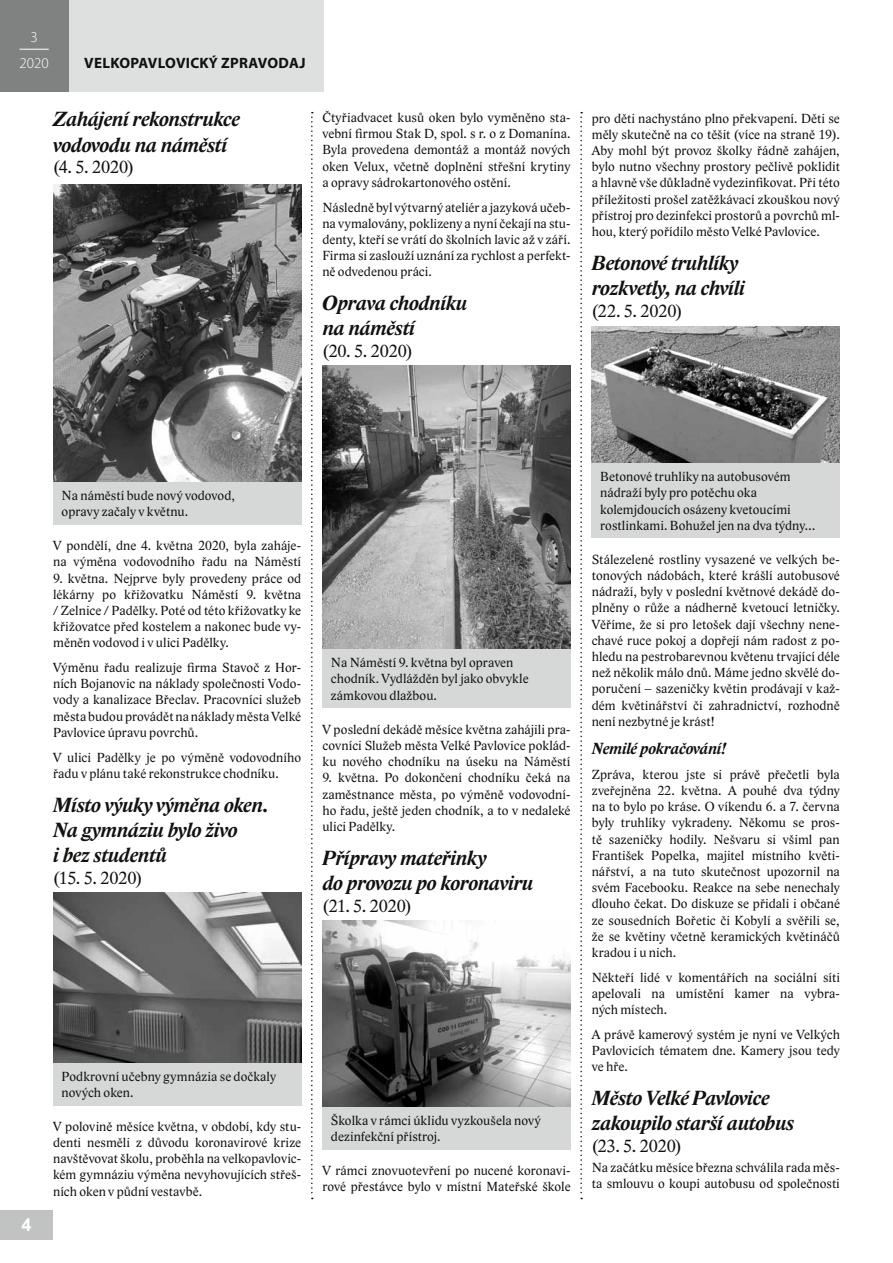
<style>
.page{position:relative;width:893px;height:1263px;background:#fff}
.page>*{position:absolute;margin:0;border:0;box-sizing:border-box;transform-origin:0 0}
.t1{font:italic 700 21px/25.2px "Lido ST";letter-spacing:-.01em;color:#11110f}
.t2{font:18px "Lido ST";color:#11110f}
.t3{font:700 18px "Arial";color:#fff}
.t4{font:italic 700 16.5px "Lido ST";letter-spacing:-.005em;color:#11110f}
.t5{font:700 15px "Myriad Pro";letter-spacing:.02em;color:#11110f}
.t6{font:300 15px/25.8px "Myriad Pro";color:#fff;text-align:center}
.t7{font:13.5px/16.2px "Lido ST";letter-spacing:.005em;color:#11110f;text-align:justify}
</style>
<div class="page">
<div style="left:0;top:0;width:324px;height:91px;background:#dedfdf"></div>
<div style="left:0;top:1210px;width:53px;height:29px;background:#c1c3c3"></div>
<div style="left:0;top:0;width:69px;height:91px;background:#808281"></div>
<hr style="left:19px;top:49px;width:30px;height:1px;background:#fff">
<img style="left:53px;top:184px;width:248px;height:298px">
<img style="left:53px;top:893px;width:248px;height:170px">
<img style="left:322px;top:366px;width:248px;height:283px">
<img style="left:322px;top:920px;width:248px;height:187px">
<img style="left:592px;top:326px;width:248px;height:137px">
<div style="left:53px;top:482px;width:248px;height:43px;background:#d6d7d7"></div>
<div style="left:53px;top:1063px;width:248px;height:42px;background:#d6d7d7"></div>
<div style="left:322px;top:649px;width:248px;height:59px;background:#d6d7d7"></div>
<div style="left:322px;top:1107px;width:248px;height:42px;background:#d6d7d7"></div>
<div style="left:592px;top:463px;width:248px;height:75px;background:#d6d7d7"></div>
<svg style="left:580px;top:112px;width:2px;height:1087px"></svg>
<svg style="left:311px;top:112px;width:2px;height:1087px"></svg>
<p class="t6" style="left:19px;top:24px;width:31px">3<br>2020</p>
<p class="t5" style="left:84px;top:53px;width:223px">VELKOPAVLOVICKÝ ZPRAVODAJ</p>
<h1 class="t1" style="left:53px;top:108px;width:189px">Zahájení rekonstrukce vodovodu na náměstí</h1>
<h2 class="t2" style="left:53px;top:156px;width:82px">(4. 5. 2020)</h2>
<p class="t7" style="left:322px;top:110px;width:250px">Čtyřiadvacet kusů oken bylo vyměněno sta&shy;vební firmou Stak D, spol. s r. o z Domanína.<br>Byla provedena demontáž a montáž nových oken Velux, včetně doplnění střešní krytiny a opravy sádrokartonového ostění.</p>
<p class="t7" style="left:322px;top:199px;width:250px">Následně byl výtvarný ateliér a jazyková učeb&shy;na vymalovány, poklizeny a nyní čekají na stu&shy;denty, kteří se vrátí do školních lavic až v září.<br>Firma si zaslouží uznání za rychlost a perfekt&shy;ně odvedenou práci.</p>
<h1 class="t1" style="left:322px;top:291px;width:146px">Oprava chodníku na náměstí</h1>
<h2 class="t2" style="left:322px;top:340px;width:92px">(20. 5. 2020)</h2>
<p class="t7" style="left:592px;top:110px;width:250px">pro děti nachystáno plno překvapení. Děti se měly skutečně na co těšit (více na straně 19).<br>Aby mohl být provoz školky řádně zahájen, bylo nutno všechny prostory pečlivě poklidit a hlavně vše důkladně vydezinfikovat. Při této příležitosti prošel zatěžkávací zkouškou nový přístroj pro dezinfekci prostorů a povrchů ml&shy;hou, který pořídilo město Velké Pavlovice.</p>
<h1 class="t1" style="left:592px;top:251px;width:155px">Betonové truhlíky rozkvetly, na chvíli</h1>
<h2 class="t2" style="left:592px;top:300px;width:92px">(22. 5. 2020)</h2>
<h2 class="t3" style="left:22px;top:1212px;width:12px">4</h2>
<p class="t7" style="left:62px;top:488px;width:175px">Na náměstí bude nový vodovod, opravy začaly v květnu.</p>
<p class="t7" style="left:53px;top:538px;width:250px">V pondělí, dne 4. května 2020, byla zaháje&shy;na výměna vodovodního řadu na Náměstí</p>
<p class="t7" style="left:53px;top:570px;width:250px">9. května. Nejprve byly provedeny práce od lékárny po křižovatku Náměstí 9. května / Zelnice / Padělky. Poté od této křižovatky ke křižovatce před kostelem a nakonec bude vy&shy;měněn vodovod i v ulici Padělky.</p>
<p class="t7" style="left:53px;top:659px;width:250px">Výměnu řadu realizuje firma Stavoč z Hor&shy;ních Bojanovic na náklady společnosti Vodo&shy;vody a kanalizace Břeclav. Pracovníci služeb města budou provádět na nákladyměstaVelké Pavlovice úpravu povrchů.</p>
<p class="t7" style="left:53px;top:749px;width:250px">V ulici Padělky je po výměně vodovodního řadu v plánu také rekonstrukce chodníku.</p>
<h1 class="t1" style="left:53px;top:793px;width:217px">Místo výuky výměna oken.<br>Na gymnáziu bylo živo<br>i bez studentů</h1>
<h2 class="t2" style="left:53px;top:867px;width:91px">(15. 5. 2020)</h2>
<p class="t7" style="left:62px;top:1068px;width:216px">Podkrovní učebny gymnázia se dočkaly nových oken.</p>
<p class="t7" style="left:53px;top:1118px;width:250px">V polovině měsíce května, v období, kdy stu&shy;denti nesměli z důvodu koronavirové krize navštěvovat školu, proběhla na velkopavlovic&shy;kém gymnáziu výměna nevyhovujících střeš&shy;ních oken v půdní vestavbě.</p>
<p class="t7" style="left:331px;top:655px;width:199px;text-align:left">Na Náměstí 9. května byl opraven chodník. Vydlážděn byl jako obvykle zámkovou dlažbou.</p>
<p class="t7" style="left:322px;top:721px;width:250px">V poslední dekádě měsíce května zahájili pra&shy;covníci Služeb města Velké Pavlovice poklád&shy;ku nového chodníku na úseku na Náměstí</p>
<p class="t7" style="left:322px;top:770px;width:250px">9. května. Po dokončení chodníku čeká na zaměstnance města, po výměně vodovodní&shy;ho řadu, ještě jeden chodník, a to v nedaleké ulici Padělky.</p>
<h1 class="t1" style="left:322px;top:846px;width:212px">Přípravy mateřinky<br>do provozu po koronaviru</h1>
<h2 class="t2" style="left:322px;top:895px;width:91px">(21. 5. 2020)</h2>
<p class="t7" style="left:331px;top:1112px;width:211px">Školka v rámci úklidu vyzkoušela nový dezinfekční přístroj.</p>
<p class="t7" style="left:322px;top:1162px;width:250px">V rámci znovuotevření po nucené koronavi&shy;rové přestávce bylo v místní Mateřské škole</p>
<p class="t7" style="left:600px;top:469px;width:217px;text-align:left">Betonové truhlíky na autobusovém nádraží byly pro potěchu oka kolemjdoucích osázeny kvetoucími rostlinkami. Bohužel jen na dva týdny…</p>
<p class="t7" style="left:592px;top:551px;width:250px">Stálezelené rostliny vysazené ve velkých be&shy;tonových nádobách, které krášlí autobusové nádraží, byly v poslední květnové dekádě do&shy;plněny o růže a nádherně kvetoucí letničky.<br>Věříme, že si pro letošek dají všechny nene&shy;chavé ruce pokoj a dopřejí nám radost z po&shy;hledu na pestrobarevnou květenu trvající déle než několik málo dnů. Máme jedno skvělé do&shy;poručení – sazeničky květin prodávají v kaž&shy;dém květinářství či zahradnictví, rozhodně není nezbytné je krást!</p>
<p class="t4" style="left:592px;top:739px;width:136px">Nemilé pokračování!</p>
<p class="t7" style="left:592px;top:766px;width:250px">Zpráva, kterou jste si právě přečetli byla zveřejněna 22. května. A pouhé dva týdny na to bylo po kráse. O víkendu 6. a 7. června byly truhlíky vykradeny. Někomu se pros&shy;tě sazeničky hodily. Nešvaru si všiml pan František Popelka, majitel místního květi&shy;nářství, a na tuto skutečnost upozornil na svém Facebooku. Reakce na sebe nenechaly dlouho čekat. Do diskuze se přidali i občané ze sousedních Bořetic či Kobylí a svěřili se, že se květiny včetně keramických květináčů kradou i u nich.</p>
<p class="t7" style="left:592px;top:969px;width:250px">Někteří lidé v komentářích na sociální síti apelovali na umístění kamer na vybra&shy;ných místech.</p>
<p class="t7" style="left:592px;top:1026px;width:250px">A právě kamerový systém je nyní ve Velkých Pavlovicích tématem dne. Kamery jsou tedy ve hře.</p>
<h1 class="t1" style="left:592px;top:1086px;width:204px">Město Velké Pavlovice zakoupilo starší autobus</h1>
<h2 class="t2" style="left:592px;top:1135px;width:92px">(23. 5. 2020)</h2>
<p class="t7" style="left:592px;top:1160px;width:250px">Na začátku měsíce března schválila rada měs&shy;ta smlouvu o koupi autobusu od společnosti</p>
</div>
